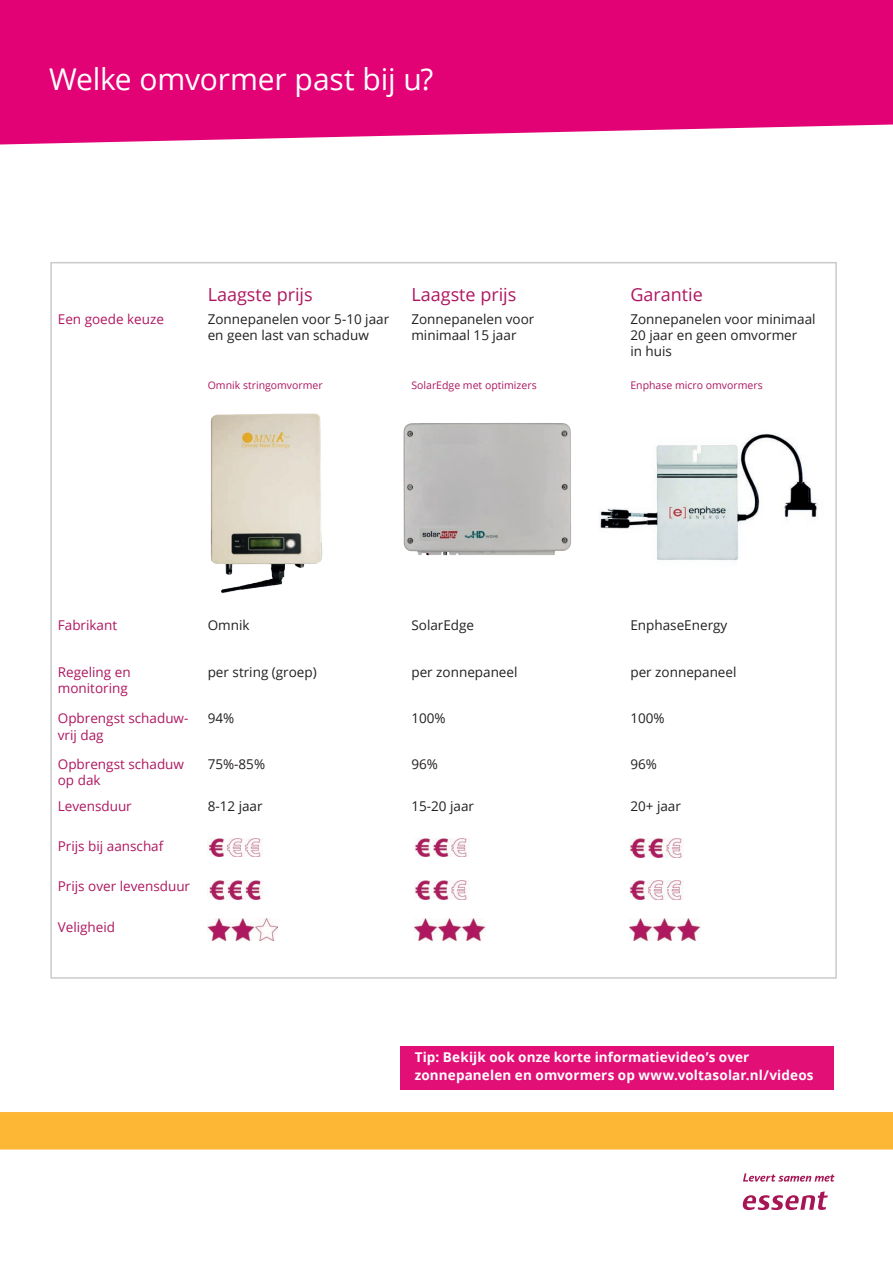
<style>
.page{position:relative;width:893px;height:1263px;background:#fff}
.page>*{position:absolute;margin:0;border:0;box-sizing:border-box;transform-origin:0 0}
.t1{font:30px "Open Sans";letter-spacing:-.005em;color:#fff}
.t2{font:18px "Open Sans";color:#ae1760}
.t3{font:13.5px/16.2px "Open Sans";color:#231f20}
.t4{font:13.5px/16.2px "Open Sans";color:#ae1760}
.t5{font:700 13.5px/18px "Open Sans";letter-spacing:.01em;color:#fff}
.t6{font:10.5px "Open Sans";color:#ae1760}
</style>
<div class="page">
<div style="left:0;top:1112px;width:893px;height:38px;background:#fdb735"></div>
<svg style="left:742px;top:1191px;width:86px;height:19px"></svg>
<svg style="left:743px;top:1173px;width:91px;height:8px"></svg>
<div style="left:0;top:0;width:893px;height:144px;background:#e20276"></div>
<img style="left:245px;top:838px;width:17px;height:19px">
<img style="left:208px;top:838px;width:36px;height:19px">
<img style="left:667px;top:881px;width:16px;height:18px">
<img style="left:629px;top:881px;width:36px;height:18px">
<img style="left:209px;top:881px;width:54px;height:18px">
<img style="left:414px;top:838px;width:55px;height:19px">
<img style="left:414px;top:881px;width:55px;height:18px">
<img style="left:629px;top:839px;width:55px;height:18px">
<img style="left:414px;top:919px;width:72px;height:21px">
<img style="left:629px;top:919px;width:72px;height:21px">
<img style="left:208px;top:919px;width:70px;height:21px">
<img style="left:599px;top:434px;width:220px;height:127px">
<img style="left:403px;top:423px;width:168px;height:133px">
<img style="left:210px;top:413px;width:113px;height:180px">
<div style="left:400px;top:1046px;width:434px;height:44px;background:#e10f76"></div>
<h1 class="t1" style="left:49px;top:59px;width:386px">Welke omvormer past bij u?</h1>
<h2 class="t2" style="left:208px;top:282px;width:107px">Laagste prijs</h2>
<h2 class="t2" style="left:411px;top:282px;width:107px">Laagste prijs</h2>
<h2 class="t2" style="left:630px;top:282px;width:74px">Garantie</h2>
<p class="t4" style="left:58px;top:310px;width:108px">Een goede keuze</p>
<p class="t3" style="left:208px;top:310px;width:183px">Zonnepanelen voor 5-10 jaar en geen last van schaduw</p>
<p class="t3" style="left:411px;top:310px;width:125px">Zonnepanelen voor minimaal 15 jaar</p>
<p class="t3" style="left:630px;top:310px;width:187px">Zonnepanelen voor minimaal<br>20 jaar en geen omvormer<br>in huis</p>
<p class="t6" style="left:208px;top:378px;width:117px">Omnik stringomvormer</p>
<p class="t6" style="left:411px;top:378px;width:127px">SolarEdge met optimizers</p>
<p class="t6" style="left:630px;top:378px;width:134px">Enphase micro omvormers</p>
<p class="t4" style="left:58px;top:616px;width:61px">Fabrikant</p>
<p class="t3" style="left:208px;top:616px;width:43px">Omnik</p>
<p class="t3" style="left:411px;top:616px;width:64px">SolarEdge</p>
<p class="t3" style="left:630px;top:616px;width:98px">EnphaseEnergy</p>
<p class="t4" style="left:58px;top:663px;width:74px">Regeling en monitoring</p>
<p class="t3" style="left:208px;top:663px;width:111px">per string (groep)</p>
<p class="t3" style="left:411px;top:663px;width:108px">per zonnepaneel</p>
<p class="t3" style="left:630px;top:663px;width:108px">per zonnepaneel</p>
<p class="t4" style="left:58px;top:710px;width:132px">Opbrengst schaduw&shy;vrij dag</p>
<p class="t3" style="left:208px;top:710px;width:28px">94%</p>
<p class="t3" style="left:411px;top:710px;width:36px">100%</p>
<p class="t3" style="left:630px;top:710px;width:36px">100%</p>
<p class="t4" style="left:58px;top:756px;width:128px">Opbrengst schaduw op dak</p>
<p class="t3" style="left:208px;top:756px;width:59px">75%-85%</p>
<p class="t3" style="left:411px;top:756px;width:28px">96%</p>
<p class="t3" style="left:630px;top:756px;width:28px">96%</p>
<p class="t4" style="left:58px;top:797px;width:76px">Levensduur</p>
<p class="t3" style="left:208px;top:797px;width:56px">8-12 jaar</p>
<p class="t3" style="left:411px;top:797px;width:64px">15-20 jaar</p>
<p class="t3" style="left:630px;top:797px;width:52px">20+ jaar</p>
<p class="t4" style="left:58px;top:838px;width:107px">Prijs bij aanschaf</p>
<p class="t4" style="left:58px;top:878px;width:134px">Prijs over levensduur</p>
<p class="t4" style="left:58px;top:918px;width:59px">Veligheid</p>
<p class="t5" style="left:415px;top:1048px;width:400px">Tip: Bekijk ook onze korte informatievideo’s over zonnepanelen en omvormers op www.voltasolar.nl/videos</p>
</div>
